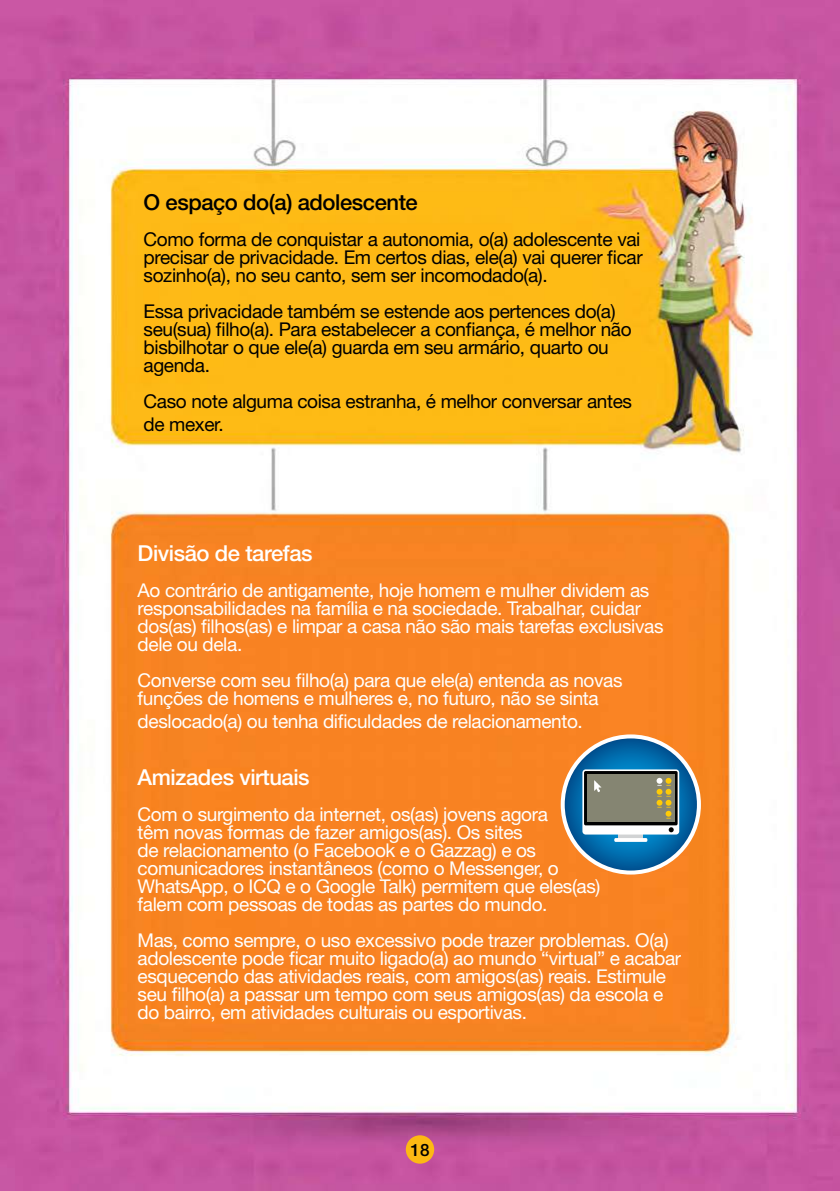
<style>
.page{position:relative;width:840px;height:1191px;background:#fff}
.page>*{position:absolute;margin:0;border:0;box-sizing:border-box;transform-origin:0 0}
.t1{font:500 22px "Helvetica Neue";letter-spacing:-.02em;color:#fff}
.t2{font:500 22px "Helvetica Neue";letter-spacing:-.02em;color:#000}
.t3{font:19px/18px "Helvetica Neue";letter-spacing:-.02em;color:#fff}
.t4{font:19px/18px "Helvetica Neue";letter-spacing:-.02em;color:#000}
.t5{font:500 17px "Helvetica Neue";color:#000}
</style>
<div class="page">
<img style="left:0;top:0;width:839px;height:1191px">
<div style="left:405px;top:1135px;width:29px;height:28px;background:#fdb913;border-radius:50%"></div>
<svg style="left:562px;top:736px;width:136px;height:136px;background:#1772ac"></svg>
<div style="left:560px;top:734px;width:140px;height:140px;border:4px solid #fff;border-radius:50%"></div>
<svg style="left:618px;top:834px;width:25px;height:4px"></svg>
<div style="left:582px;top:769px;width:96px;height:65px;background:#fff;border-radius:3px"></div>
<div style="left:583px;top:771px;width:94px;height:54px;background:linear-gradient(to right,#000,#000);border-radius:2px"></div>
<div style="left:587px;top:774px;width:87px;height:48px;background:#858572"></div>
<svg style="left:614px;top:838px;width:33px;height:4px"></svg>
<svg style="left:668px;top:827px;width:5px;height:5px"></svg>
<svg style="left:594px;top:780px;width:7px;height:12px"></svg>
<svg style="left:656px;top:778px;width:15px;height:40px"></svg>
<p class="t2" style="left:143px;top:189px;width:275px">O espaço do(a) adolescente</p>
<p class="t4" style="left:143px;top:230px;width:500px;text-align:justify">Como forma de conquistar a autonomia, o(a) adolescente vai precisar de privacidade. Em certos dias, ele(a) vai querer ficar sozinho(a), no seu canto, sem ser incomodado(a).</p>
<p class="t4" style="left:143px;top:302px;width:489px">Essa privacidade também se estende aos pertences do(a) seu(sua) filho(a). Para estabelecer a confiança, é melhor não bisbilhotar o que ele(a) guarda em seu armário, quarto ou agenda.</p>
<p class="t4" style="left:143px;top:390px;width:489px;line-height:22.8px">Caso note alguma coisa estranha, é melhor conversar antes de mexer.</p>
<p class="t1" style="left:137px;top:540px;width:176px">Divisão de tarefas</p>
<p class="t3" style="left:137px;top:581px;width:527px">Ao contrário de antigamente, hoje homem e mulher dividem as responsabilidades na família e na sociedade. Trabalhar, cuidar dos(as) filhos(as) e limpar a casa não são mais tarefas exclusivas dele ou dela.</p>
<p class="t3" style="left:137px;top:671px;width:486px">Converse com seu filho(a) para que ele(a) entenda as novas funções de homens e mulheres e, no futuro, não se sinta</p>
<p class="t3" style="left:137px;top:712px;width:446px">deslocado(a) ou tenha dificuldades de relacionamento.</p>
<p class="t1" style="left:137px;top:763px;width:173px">Amizades virtuais</p>
<p class="t3" style="left:137px;top:804px;width:464px">Com o surgimento da internet, os(as) jovens agora<br>têm novas formas de fazer amigos(as). Os sites<br>de relacionamento (o Facebook e o Gazzag) e os comunicadores instantâneos (como o Messenger, o WhatsApp, o ICQ e o Google Talk) permitem que eles(as) falem com pessoas de todas as partes do mundo.</p>
<p class="t3" style="left:137px;top:930px;width:544px">Mas, como sempre, o uso excessivo pode trazer problemas. O(a) adolescente pode ficar muito ligado(a) ao mundo “virtual” e acabar esquecendo das atividades reais, com amigos(as) reais. Estimule seu filho(a) a passar um tempo com seus amigos(as) da escola e do bairro, em atividades culturais ou esportivas.</p>
<p class="t5" style="left:410px;top:1139px;width:20px">18</p>
</div>
